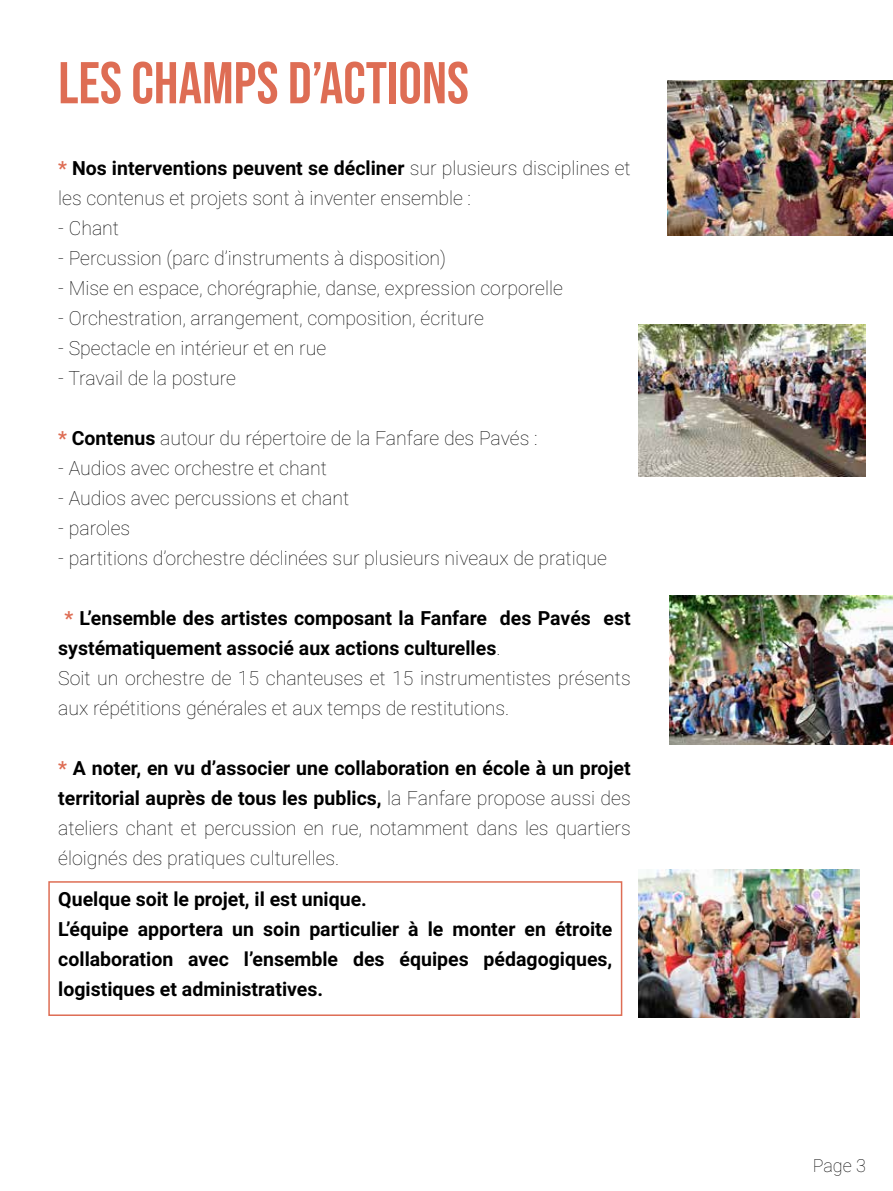
<style>
.page{position:relative;width:893px;height:1191px;background:#fff}
.page>*{position:absolute;margin:0;border:0;box-sizing:border-box;transform-origin:0 0}
.t1{font:58.8px "Bebas Neue";color:#de6d54}
.t2{font:100 19.5px/30px "Roboto";color:#000}
.t3{font:700 19.5px/30px "Roboto";color:#000}
.t4{font:100 18px "Roboto";color:#000}
.s1{font-weight:700;color:#de6d54}
.s2{font-weight:700}
</style>
<div class="page">
<img style="left:669px;top:595px;width:223px;height:149px">
<img style="left:638px;top:870px;width:221px;height:147px">
<img style="left:638px;top:325px;width:228px;height:152px">
<img style="left:668px;top:81px;width:225px;height:154px">
<div style="left:48px;top:881px;width:574px;height:135px;border:2px solid #de6d54"></div>
<h1 class="t1" style="left:58px;top:50px;width:412px">LES CHAMPS D’ACTIONS</h1>
<p class="t2" style="left:58px;top:152px;width:574px"><span class="s1">*</span> <span class="s2">Nos interventions peuvent se décliner</span> sur plusieurs disciplines et les contenus et projets sont à inventer ensemble :</p>
<p class="t2" style="left:58px;top:212px;width:62px">- Chant</p>
<p class="t2" style="left:58px;top:242px;width:389px">- Percussion (parc d’instruments à disposition)</p>
<p class="t2" style="left:58px;top:272px;width:506px">- Mise en espace, chorégraphie, danse, expression corporelle</p>
<p class="t2" style="left:58px;top:302px;width:427px">- Orchestration, arrangement, composition, écriture</p>
<p class="t2" style="left:58px;top:332px;width:270px">- Spectacle en intérieur et en rue</p>
<p class="t2" style="left:58px;top:362px;width:179px">- Travail de la posture</p>
<p class="t2" style="left:58px;top:422px;width:481px"><span class="s1">*</span> <span class="s2">Contenus</span> autour du répertoire de la Fanfare des Pavés :</p>
<p class="t2" style="left:58px;top:452px;width:270px">- Audios avec orchestre et chant</p>
<p class="t2" style="left:58px;top:482px;width:293px">- Audios avec percussions et chant</p>
<p class="t2" style="left:58px;top:512px;width:74px">- paroles</p>
<p class="t2" style="left:58px;top:542px;width:550px">- partitions d’orchestre déclinées sur plusieurs niveaux de pratique</p>
<p class="t2" style="left:58px;top:602px;width:574px;text-indent:6px"><span class="s1">*</span> <span class="s2">L’ensemble des artistes composant la Fanfare des Pavés est systématiquement associé aux actions culturelles</span>.<br>Soit un orchestre de 15 chanteuses et 15 instrumentistes présents aux répétitions générales et aux temps de restitutions.</p>
<p class="t2" style="left:58px;top:752px;width:574px;text-align:justify"><span class="s1">*</span> <span class="s2">A noter, en vu d’associer une collaboration en école à un projet territorial auprès de tous les publics,</span> la Fanfare propose aussi des ateliers chant et percussion en rue, notamment dans les quartiers éloignés des pratiques culturelles.</p>
<p class="t3" style="left:58px;top:883px;width:555px">Quelque soit le projet, il est unique.<br>L’équipe apportera un soin particulier à le monter en étroite collaboration avec l’ensemble des équipes pédagogiques, logistiques et administratives.</p>
<p class="t4" style="left:813px;top:1153px;width:55px">Page 3</p>
</div>
